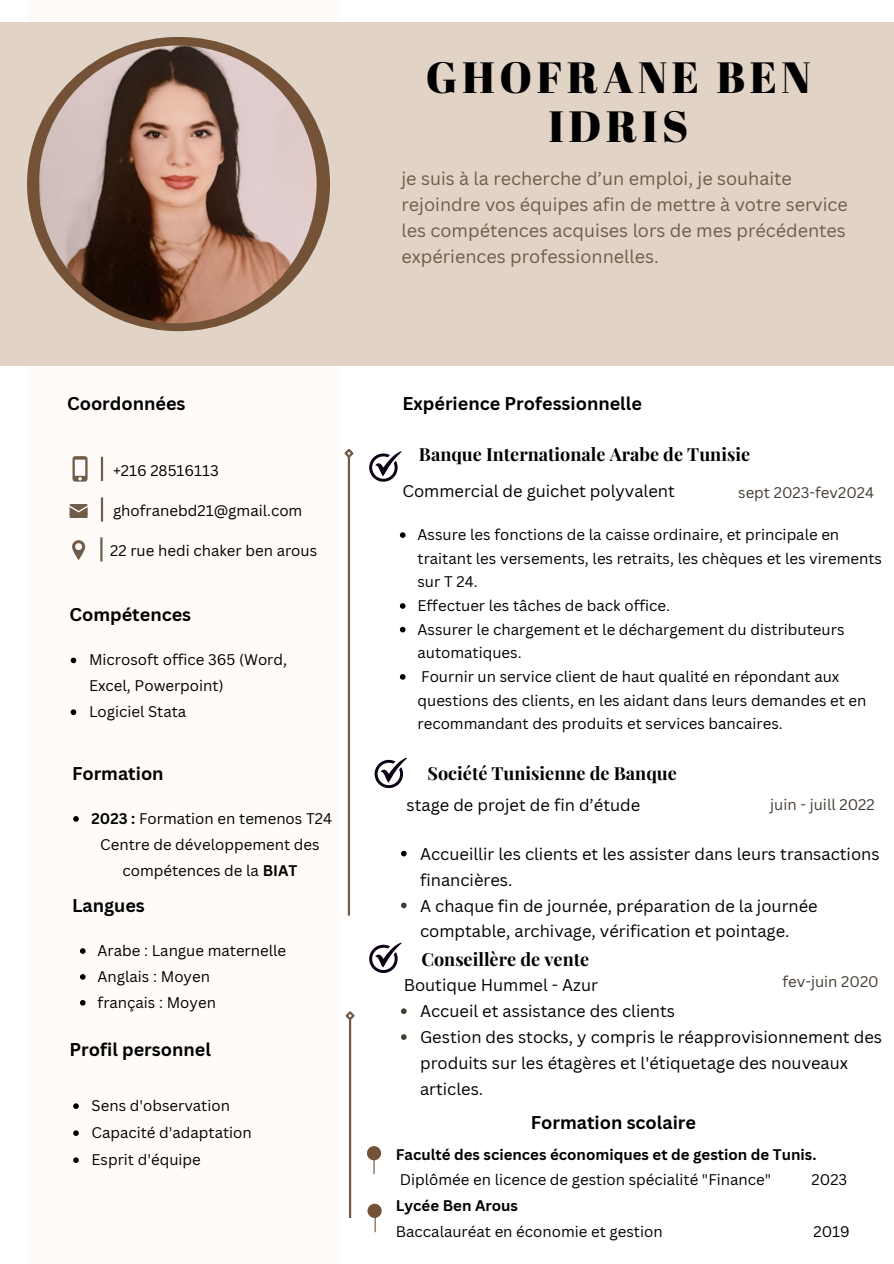
<style>
.page{position:relative;width:894px;height:1264px;background:#fff}
.page>*{position:absolute;margin:0;border:0;box-sizing:border-box;transform-origin:0 0}
.t1{font:43.65px/48.3px "Abril Fatface";letter-spacing:.105em;color:#000;text-align:center}
.t2{font:18px/25.8px "Canva Sans";color:#705c49}
.t3{font:700 18px "Canva Sans";color:#000}
.t4{font:700 18px "Playfair Display";color:#000}
.t5{font:16.5px/25.8px "Canva Sans";color:#000}
.t6{font:15px/23.7px "Canva Sans";color:#000}
.t7{font:700 15px "Canva Sans";color:#000}
.t8{font:15px "Canva Sans";color:#443c33}
.s1{font-weight:700}
</style>
<div class="page">
<div style="left:27px;top:0;width:312px;height:1263px;background:#fefbf8"></div>
<div style="left:0;top:22px;width:893px;height:343px;background:#e1d3c6"></div>
<div style="left:27px;top:37px;width:302px;height:294px;background:#745237;border-radius:50%"></div>
<img style="left:39px;top:46px;width:277px;height:277px;border-radius:50%">
<svg style="left:72px;top:540px;width:13px;height:20px"></svg>
<svg style="left:69px;top:504px;width:18px;height:13px"></svg>
<svg style="left:72px;top:456px;width:15px;height:25px"></svg>
<hr style="left:100px;top:537px;width:2px;height:24px;background:#705c49">
<hr style="left:101px;top:497px;width:2px;height:24px;background:#705c49">
<hr style="left:101px;top:457px;width:2px;height:24px;background:#705c49">
<hr style="left:348px;top:456px;width:2px;height:459px;background:#705c49">
<svg style="left:344px;top:449px;width:10px;height:11px"></svg>
<hr style="left:349px;top:1018px;width:2px;height:199px;background:#705c49">
<svg style="left:345px;top:1011px;width:10px;height:11px"></svg>
<svg style="left:400px;top:532px;width:5px;height:6px"></svg>
<svg style="left:400px;top:603px;width:5px;height:6px"></svg>
<svg style="left:400px;top:627px;width:5px;height:5px"></svg>
<svg style="left:400px;top:674px;width:5px;height:5px"></svg>
<svg style="left:401px;top:850px;width:5px;height:6px"></svg>
<svg style="left:401px;top:902px;width:5px;height:6px"></svg>
<svg style="left:401px;top:1008px;width:5px;height:6px"></svg>
<svg style="left:401px;top:1034px;width:5px;height:5px"></svg>
<svg style="left:369px;top:451px;width:32px;height:30px"></svg>
<svg style="left:374px;top:757px;width:33px;height:31px"></svg>
<svg style="left:369px;top:942px;width:32px;height:31px"></svg>
<svg style="left:373px;top:1160px;width:1px;height:14px"></svg>
<div style="left:367px;top:1146px;width:14px;height:14px;background:#745237;border-radius:50%"></div>
<svg style="left:374px;top:1217px;width:1px;height:15px"></svg>
<div style="left:367px;top:1203px;width:14px;height:14px;background:#745237;border-radius:50%"></div>
<svg style="left:71px;top:657px;width:5px;height:6px"></svg>
<svg style="left:71px;top:709px;width:5px;height:6px"></svg>
<svg style="left:73px;top:1103px;width:6px;height:5px"></svg>
<svg style="left:73px;top:1130px;width:6px;height:5px"></svg>
<svg style="left:73px;top:1157px;width:6px;height:5px"></svg>
<svg style="left:73px;top:816px;width:6px;height:5px"></svg>
<svg style="left:80px;top:948px;width:6px;height:5px"></svg>
<svg style="left:80px;top:974px;width:6px;height:5px"></svg>
<svg style="left:80px;top:1000px;width:6px;height:5px"></svg>
<h1 class="t3" style="left:67px;top:390px;width:120px">Coordonnées</h1>
<h2 class="t6" style="left:113px;top:458px;width:107px">+216 28516113</h2>
<p class="t6" style="left:113px;top:498px;width:191px">ghofranebd21@gmail.com</p>
<p class="t6" style="left:110px;top:538px;width:208px">22 rue hedi chaker ben arous</p>
<p class="t3" style="left:69px;top:602px;width:123px">Compétences</p>
<p class="t6" style="left:89px;top:646px;width:199px;line-height:25.8px">Microsoft office 365 (Word,<br>Excel, Powerpoint)</p>
<p class="t6" style="left:89px;top:699px;width:99px">Logiciel Stata</p>
<p class="t3" style="left:72px;top:760px;width:93px">Formation</p>
<p class="t6" style="left:92px;top:806px;width:242px"><span class="s1">2023 :</span> Formation en temenos T24</p>
<h3 class="t6" style="left:100px;top:831px;width:221px;line-height:25.8px;text-align:center">Centre de développement des compétences de la <span class="s1">BIAT</span></h3>
<h2 class="t3" style="left:72px;top:892px;width:74px">Langues</h2>
<p class="t6" style="left:97px;top:938px;width:190px">Arabe : Langue maternelle</p>
<p class="t6" style="left:97px;top:964px;width:114px">Anglais : Moyen</p>
<h3 class="t6" style="left:97px;top:990px;width:120px">français : Moyen</h3>
<h3 class="t3" style="left:69px;top:1036px;width:143px">Profil personnel</h3>
<p class="t6" style="left:92px;top:1093px;width:140px">Sens d'observation</p>
<p class="t6" style="left:92px;top:1120px;width:162px">Capacité d'adaptation</p>
<p class="t6" style="left:92px;top:1147px;width:111px">Esprit d'équipe</p>
<p class="t1" style="left:426px;top:52px;width:386px">GHOFRANE BEN<br>IDRIS</p>
<h3 class="t2" style="left:401px;top:165px;width:448px">je suis à la recherche d’un emploi, je souhaite rejoindre vos équipes afin de mettre à votre service les compétences acquises lors de mes précédentes expériences professionnelles.</h3>
<h2 class="t3" style="left:402px;top:390px;width:241px">Expérience Professionnelle</h2>
<p class="t4" style="left:419px;top:442px;width:332px">Banque Internationale Arabe de Tunisie</p>
<p class="t5" style="left:402px;top:477px;width:274px">Commercial de guichet polyvalent</p>
<p class="t8" style="left:738px;top:482px;width:137px">sept 2023-fev2024</p>
<p class="t6" style="left:417px;top:522px;width:466px">Assure les fonctions de la caisse ordinaire, et principale en traitant les versements, les retraits, les chèques et les virements sur T 24.</p>
<p class="t6" style="left:417px;top:593px;width:254px">Effectuer les tâches de back office.</p>
<p class="t6" style="left:417px;top:617px;width:428px">Assurer le chargement et le déchargement du distributeurs automatiques.</p>
<p class="t6" style="left:417px;top:664px;width:450px">Fournir un service client de haut qualité en répondant aux questions des clients, en les aidant dans leurs demandes et en recommandant des produits et services bancaires.</p>
<h2 class="t4" style="left:427px;top:760px;width:251px">Société Tunisienne de Banque</h2>
<p class="t5" style="left:406px;top:791px;width:235px">stage de projet de fin d’étude</p>
<p class="t8" style="left:770px;top:793px;width:106px">juin - juill 2022</p>
<p class="t5" style="left:420px;top:840px;width:461px">Accueillir les clients et les assister dans leurs transactions financières.</p>
<p class="t5" style="left:420px;top:892px;width:399px">A chaque fin de journée, préparation de la journée comptable, archivage, vérification et pointage.</p>
<h2 class="t4" style="left:421px;top:946px;width:169px">Conseillère de vente</h2>
<h2 class="t5" style="left:403px;top:972px;width:196px">Boutique Hummel - Azur</h2>
<h2 class="t5" style="left:420px;top:998px;width:256px">Accueil et assistance des clients</h2>
<h2 class="t5" style="left:420px;top:1023px;width:463px">Gestion des stocks, y compris le réapprovisionnement des produits sur les étagères et l'étiquetage des nouveaux articles.</h2>
<p class="t8" style="left:782px;top:971px;width:98px">fev-juin 2020</p>
<p class="t3" style="left:530px;top:1109px;width:167px">Formation scolaire</p>
<p class="t7" style="left:396px;top:1143px;width:422px">Faculté des sciences économiques et de gestion de Tunis.</p>
<p class="t6" style="left:399px;top:1167px;width:373px">Diplômée en licence de gestion spécialité "Finance"</p>
<p class="t6" style="left:811px;top:1167px;width:37px">2023</p>
<p class="t7" style="left:396px;top:1195px;width:123px">Lycée Ben Arous</p>
<p class="t6" style="left:396px;top:1219px;width:268px">Baccalauréat en économie et gestion</p>
<p class="t6" style="left:813px;top:1219px;width:38px">2019</p>
</div>
